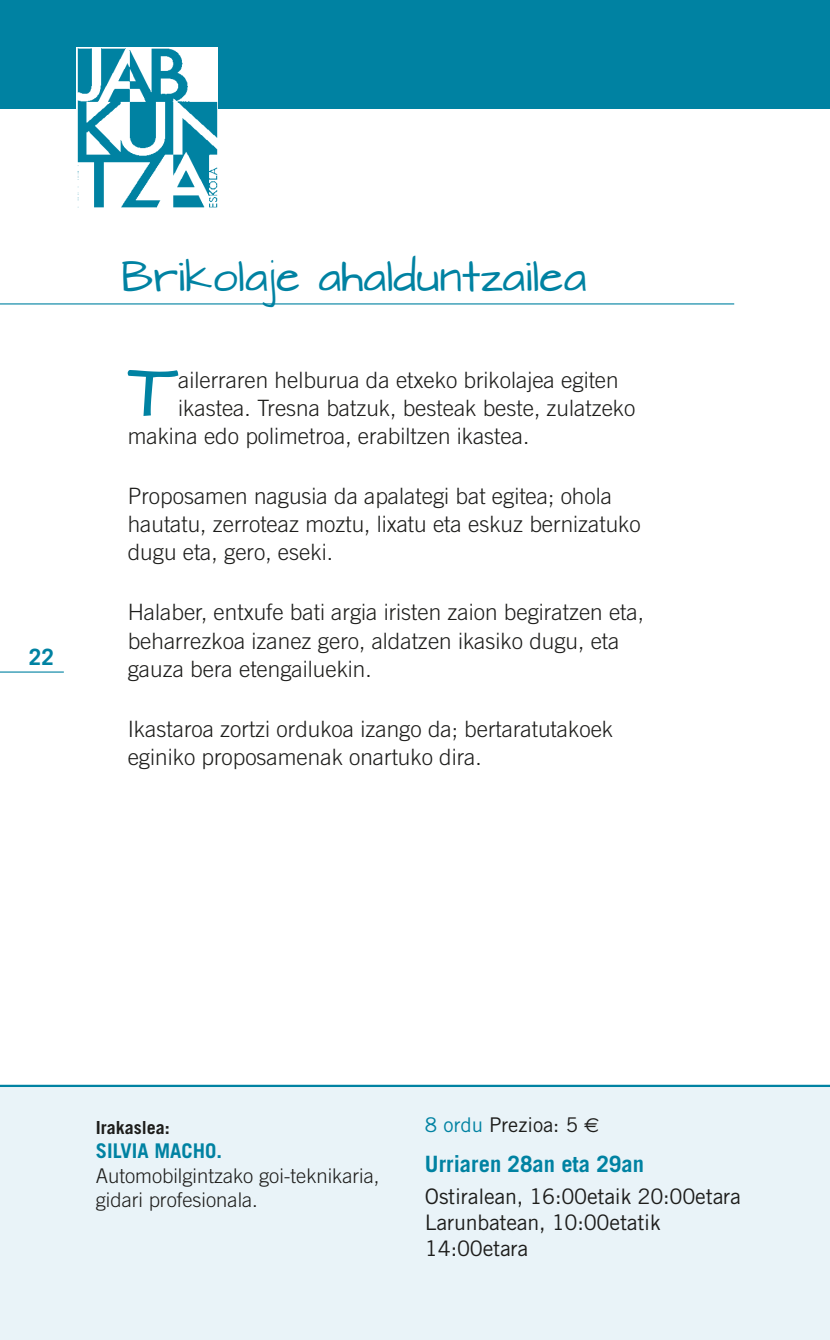
<style>
.page{position:relative;width:830px;height:1340px;background:#fff}
.page>*{position:absolute;margin:0;border:0;box-sizing:border-box;transform-origin:0 0}
.t1{font:64.8px "Architects Daughter";color:#0082a2}
.t2{font:36px "Architects Daughter";color:#0082a2}
.t3{font:300 22.5px/28.1px "Trade Gothic";color:#1d1d1b}
.t4{font:700 22.5px "Trade Gothic";color:#0082a2}
.t5{font:21.38px/25.7px "Trade Gothic";letter-spacing:-.01em;color:#1d1d1b}
.t6{font:300 20.25px/24.3px "Trade Gothic";color:#1d1d1b}
.t7{font:20.25px "Trade Gothic";color:#1d1d1b}
.t8{font:700 20.25px "Trade Gothic";color:#0082a2}
.t9{font:700 18px "Trade Gothic";color:#1d1d1b}
.s1{color:#0082a2}
.s2{font-family:"Euro Sans"}
</style>
<div class="page">
<div style="left:0;top:1085px;width:829px;height:254px;background:#e9f3f8"></div>
<hr style="left:0;top:1084px;width:829px;height:3px;background:#0082a2">
<hr style="left:0;top:671px;width:64px;height:1px;background:#0082a2">
<hr style="left:0;top:303px;width:733px;height:1px;background:#0082a2">
<div style="left:0;top:0;width:829px;height:108px;background:#0082a2"></div>
<img style="left:77px;top:47px;width:141px;height:161px">
<p class="t4" style="left:29px;top:643px;width:27px">22</p>
<h2 class="t2" style="left:121px;top:257px;width:466px">Brikolaje ahalduntzailea</h2>
<h1 class="t1" style="left:128px;top:356px;width:52px">T</h1>
<p class="t3" style="left:178px;top:365px;width:442px">ailerraren helburua da etxeko brikolajea egiten</p>
<p class="t3" style="left:178px;top:393px;width:458px">ikastea. Tresna batzuk, besteak beste, zulatzeko</p>
<p class="t3" style="left:128px;top:422px;width:403px">makina edo polimetroa, erabiltzen ikastea.</p>
<p class="t3" style="left:128px;top:482px;width:514px">Proposamen nagusia da apalategi bat egitea; ohola hautatu, zerroteaz moztu, lixatu eta eskuz bernizatuko dugu eta, gero, eseki.</p>
<p class="t3" style="left:128px;top:598px;width:517px">Halaber, entxufe bati argia iristen zaion begiratzen eta, beharrezkoa izanez gero, aldatzen ikasiko dugu, eta gauza bera etengailuekin.</p>
<p class="t3" style="left:128px;top:714px;width:487px">Ikastaroa zortzi ordukoa izango da; bertaratutakoek eginiko proposamenak onartuko dira.</p>
<p class="t9" style="left:96px;top:1116px;width:75px">Irakaslea:</p>
<p class="t8" style="left:96px;top:1138px;width:128px">SILVIA MACHO.</p>
<p class="t6" style="left:96px;top:1163px;width:285px">Automobilgintzako goi-teknikaria, gidari profesionala.</p>
<p class="t7" style="left:425px;top:1112px;width:176px"><span class="s1">8 ordu</span> Prezioa: 5 <span class="s2">€</span></p>
<p class="t4" style="left:425px;top:1150px;width:220px">Urriaren 28an eta 29an</p>
<p class="t5" style="left:425px;top:1183px;width:317px">Ostiralean, 16:00etaik 20:00etara<br>Larunbatean, 10:00etatik<br>14:00etara</p>
</div>
